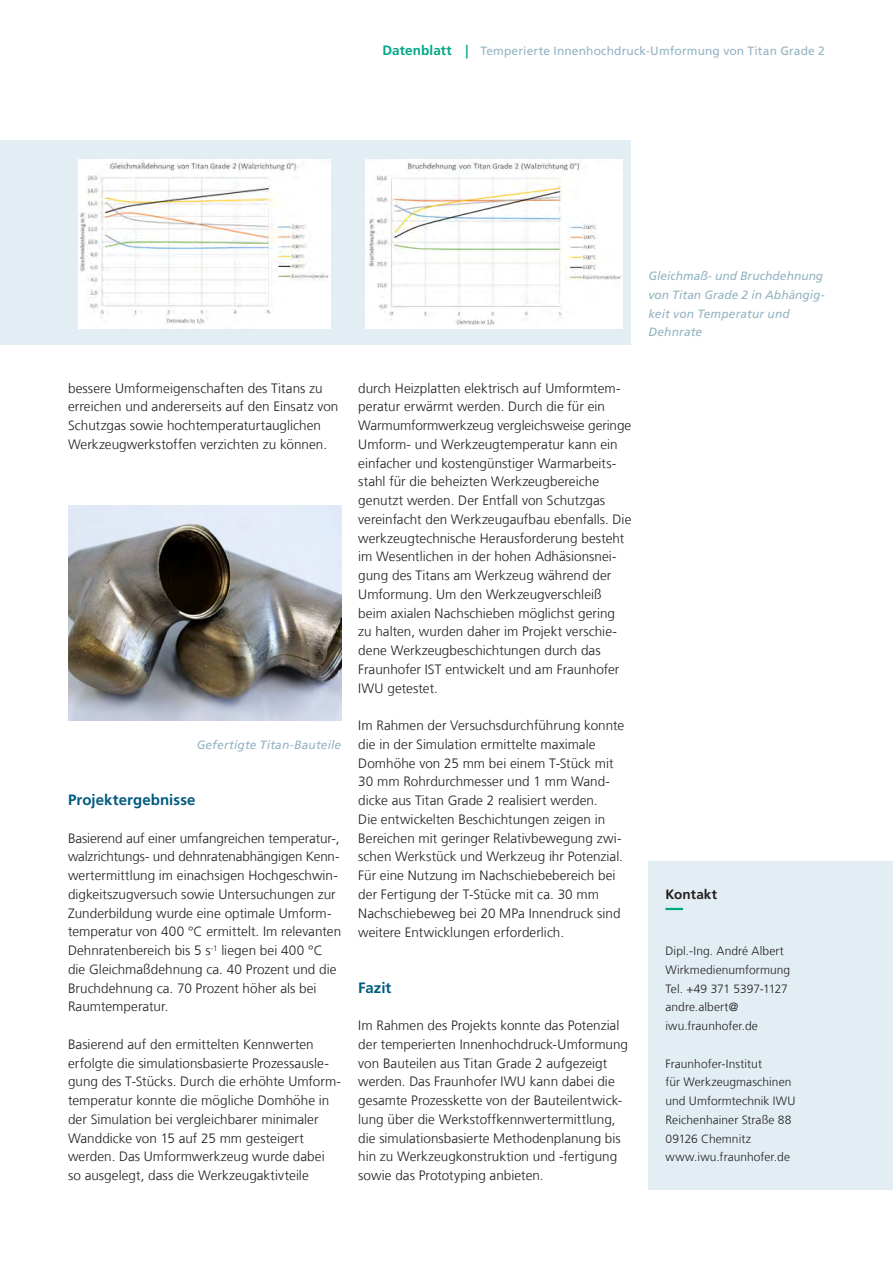
<style>
.page{position:relative;width:893px;height:1263px;background:#fff}
.page>*{position:absolute;margin:0;border:0;box-sizing:border-box;transform-origin:0 0}
.Zwischenueberschrift{font:700 15px "Frutiger LT Com";letter-spacing:.005em;color:#005b7f}
.Fliesstext_9_12_5_sc{font:300 13.5px/18.8px "Frutiger LT Com";color:#231f20}
.Infokasten_klein_Ueb{font:700 13.5px "Frutiger LT Com";letter-spacing:.005em;color:#231f20}
.Infokasten_klein_Fli{font:300 12px/18.8px "Frutiger LT Com";letter-spacing:.005em;color:#231f20}
.Bildtext_Marginal_8{font:italic 12px/18.8px "Frutiger LT Com";letter-spacing:.005em;color:#93b3c3}
.Kolumnentitel_rechts{font:12px "Frutiger LT Com";letter-spacing:.015em;color:#93b3c3}
.s1{font-weight:700;font-size:13.5px;color:#00a786}
</style>
<div class="page">
<div style="left:0;top:140px;width:631px;height:205px;background:#e2eef4"></div>
<img style="left:79px;top:159px;width:251px;height:169px">
<img style="left:366px;top:159px;width:256px;height:169px">
<img style="left:68px;top:505px;width:273px;height:216px">
<div style="left:648px;top:861px;width:245px;height:328px;background:#e2eef4"></div>
<svg style="left:665px;top:908px;width:19px;height:2px"></svg>
<p class="Kolumnentitel_rechts" style="left:382px;top:44px;width:444px"><span class="s1">Datenblatt |</span> Temperierte Innenhochdruck-Umformung von Titan Grade 2</p>
<p class="Bildtext_Marginal_8" style="left:648px;top:267px;width:178px">Gleichmaß- und Bruchdehnung von Titan Grade 2 in Abhängig&shy;keit von Temperatur und<br>Dehnrate</p>
<p class="Fliesstext_9_12_5_sc" style="left:68px;top:379px;width:272px">bessere Umformeigenschaften des Titans zu erreichen und andererseits auf den Einsatz von Schutzgas sowie hochtemperaturtauglichen Werkzeugwerkstoffen verzichten zu können.</p>
<p class="Fliesstext_9_12_5_sc" style="left:358px;top:379px;width:275px">durch Heizplatten elektrisch auf Umformtem&shy;peratur erwärmt werden. Durch die für ein Warmumformwerkzeug vergleichsweise geringe Umform- und Werkzeugtemperatur kann ein einfacher und kostengünstiger Warmarbeits&shy;stahl für die beheizten Werkzeugbereiche genutzt werden. Der Entfall von Schutzgas vereinfacht den Werkzeugaufbau ebenfalls. Die werkzeugtechnische Herausforderung besteht im Wesentlichen in der hohen Adhäsionsnei&shy;gung des Titans am Werkzeug während der Umformung. Um den Werkzeugverschleiß beim axialen Nachschieben möglichst gering zu halten, wurden daher im Projekt verschie&shy;dene Werkzeugbeschichtungen durch das Fraunhofer IST entwickelt und am Fraunhofer IWU getestet.</p>
<p class="Fliesstext_9_12_5_sc" style="left:358px;top:716px;width:268px">Im Rahmen der Versuchsdurchführung konnte die in der Simulation ermittelte maximale Domhöhe von 25 mm bei einem T-Stück mit 30 mm Rohrdurchmesser und 1 mm Wand&shy;dicke aus Titan Grade 2 realisiert werden.<br>Die entwickelten Beschichtungen zeigen in Bereichen mit geringer Relativbewegung zwi&shy;schen Werkstück und Werkzeug ihr Potenzial.<br>Für eine Nutzung im Nachschiebebereich bei der Fertigung der T-Stücke mit ca. 30 mm Nachschiebeweg bei 20 MPa Innendruck sind weitere Entwicklungen erforderlich.</p>
<p class="Bildtext_Marginal_8" style="left:197px;top:735px;width:146px">Gefertigte Titan-Bauteile</p>
<p class="Zwischenueberschrift" style="left:68px;top:791px;width:129px">Projektergebnisse</p>
<p class="Fliesstext_9_12_5_sc" style="left:68px;top:829px;width:275px">Basierend auf einer umfangreichen temperatur-, walzrichtungs- und dehnratenabhängigen Kenn&shy;wertermittlung im einachsigen Hochgeschwin&shy;digkeitszugversuch sowie Untersuchungen zur Zunderbildung wurde eine optimale Umform&shy;temperatur von 400 °C ermittelt. Im relevanten Dehnratenbereich bis 5 s<sup>-1</sup> liegen bei 400 °C die Gleichmaßdehnung ca. 40 Prozent und die Bruchdehnung ca. 70 Prozent höher als bei Raumtemperatur.</p>
<p class="Fliesstext_9_12_5_sc" style="left:68px;top:1035px;width:275px">Basierend auf den ermittelten Kennwerten erfolgte die simulationsbasierte Prozessausle&shy;gung des T-Stücks. Durch die erhöhte Umform&shy;temperatur konnte die mögliche Domhöhe in der Simulation bei vergleichbarer minimaler Wanddicke von 15 auf 25 mm gesteigert werden. Das Umformwerkzeug wurde dabei<br>so ausgelegt, dass die Werkzeugaktivteile</p>
<p class="Zwischenueberschrift" style="left:358px;top:979px;width:35px">Fazit</p>
<p class="Fliesstext_9_12_5_sc" style="left:358px;top:1016px;width:271px">Im Rahmen des Projekts konnte das Potenzial der temperierten Innenhochdruck-Umformung von Bauteilen aus Titan Grade 2 aufgezeigt werden. Das Fraunhofer IWU kann dabei die gesamte Prozesskette von der Bauteilentwick&shy;lung über die Werkstoffkennwertermittlung, die simulationsbasierte Methodenplanung bis hin zu Werkzeugkonstruktion und -fertigung sowie das Prototyping anbieten.</p>
<p class="Infokasten_klein_Ueb" style="left:665px;top:886px;width:53px">Kontakt</p>
<p class="Infokasten_klein_Fli" style="left:665px;top:942px;width:126px">Dipl.-Ing. André Albert<br>Wirkmedienumformung<br>Tel. +49 371 5397-1127</p>
<p class="Infokasten_klein_Fli" style="left:665px;top:998px;width:94px">andre.albert@ iwu.fraunhofer.de</p>
<p class="Infokasten_klein_Fli" style="left:665px;top:1054px;width:132px">Fraunhofer-Institut<br>für Werkzeugmaschinen und Umformtechnik IWU</p>
<p class="Infokasten_klein_Fli" style="left:665px;top:1110px;width:127px">Reichenhainer Straße 88</p>
<p class="Infokasten_klein_Fli" style="left:665px;top:1129px;width:87px">09126 Chemnitz</p>
<p class="Infokasten_klein_Fli" style="left:665px;top:1148px;width:126px">www.iwu.fraunhofer.de</p>
</div>
